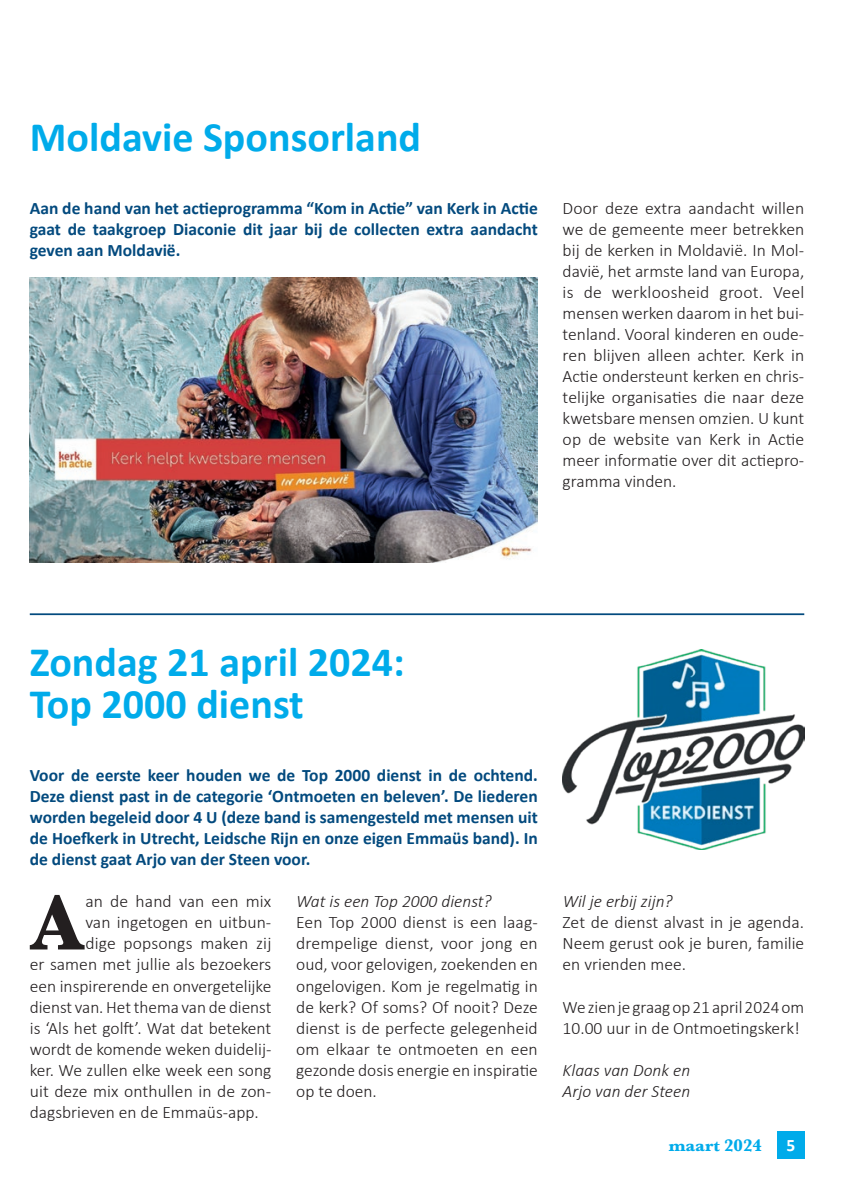
<style>
.page{position:relative;width:844px;height:1191px;background:#fff}
.page>*{position:absolute;margin:0;border:0;box-sizing:border-box;transform-origin:0 0}
.t1{font:700 80.85px "Baskerville";color:#231f20}
.t2{font:700 42px/42px "Calibri";color:#00abea}
.t3{font:300 17.5px/21px "Calibri";color:#231f20;text-align:justify}
.t4{font:700 17.5px/21px "Calibri";color:#034a7e;text-align:justify}
.t5{font:italic 300 17.5px/21px "Calibri";color:#231f20}
.t6{font:700 17.5px "Baskerville";color:#00abea}
.t7{font:700 17.5px "Calibri";color:#fff}
</style>
<div class="page">
<hr style="left:30px;top:613px;width:774px;height:2px;background:#034a7e">
<img style="left:562px;top:650px;width:242px;height:200px">
<img style="left:30px;top:277px;width:507px;height:286px">
<div style="left:776px;top:1131px;width:28px;height:28px;background:#00abea"></div>
<h2 class="t2" style="left:30px;top:115px;width:393px">Moldavie Sponsorland</h2>
<p class="t4" style="left:30px;top:197px;width:509px">Aan de hand van het actieprogramma “Kom in Actie” van Kerk in Actie gaat de taakgroep Diaconie dit jaar bij de collecten extra aandacht geven aan Moldavië.</p>
<p class="t3" style="left:562px;top:198px;width:243px">Door deze extra aandacht willen we de gemeente meer betrekken bij de kerken in Moldavië. In Mol&shy;davië, het armste land van Europa, is de werkloosheid groot. Veel mensen werken daarom in het bui&shy;tenland. Vooral kinderen en oude&shy;ren blijven alleen achter. Kerk in Actie ondersteunt kerken en chris&shy;telijke organisaties die naar deze kwetsbare mensen omzien. U kunt op de website van Kerk in Actie meer informatie over dit actiepro&shy;gramma vinden.</p>
<h2 class="t2" style="left:30px;top:640px;width:376px">Zondag 21 april 2024:<br>Top 2000 dienst</h2>
<p class="t4" style="left:30px;top:764px;width:509px">Voor de eerste keer houden we de Top 2000 dienst in de ochtend.<br>Deze dienst past in de categorie ‘Ontmoeten en beleven’. De liederen worden begeleid door 4 U (deze band is samengesteld met mensen uit de Hoefkerk in Utrecht, Leidsche Rijn en onze eigen Emmaüs band). In de dienst gaat Arjo van der Steen voor.</p>
<h1 class="t1" style="left:31px;top:867px;width:53px">A</h1>
<p class="t3" style="left:85px;top:891px;width:187px">an de hand van een mix</p>
<p class="t5" style="left:296px;top:891px;width:197px">Wat is een Top 2000 dienst?</p>
<p class="t3" style="left:296px;top:912px;width:243px">Een Top 2000 dienst is een laag&shy;drempelige dienst, voor jong en oud, voor gelovigen, zoekenden en ongelovigen. Kom je regelmatig in de kerk? Of soms? Of nooit? Deze dienst is de perfecte gelegenheid om elkaar te ontmoeten en een gezonde dosis energie en inspiratie op te doen.</p>
<p class="t3" style="left:85px;top:912px;width:187px">van ingetogen en uitbun-</p>
<p class="t3" style="left:85px;top:933px;width:187px">dige popsongs maken zij</p>
<p class="t3" style="left:30px;top:954px;width:243px">er samen met jullie als bezoekers</p>
<p class="t3" style="left:30px;top:975px;width:243px">een inspirerende en onvergetelijke</p>
<p class="t3" style="left:30px;top:996px;width:243px">dienst van. Het thema van de dienst</p>
<p class="t3" style="left:30px;top:1017px;width:243px">is ‘Als het golft’. Wat dat betekent</p>
<p class="t3" style="left:30px;top:1038px;width:243px">wordt de komende weken duidelij-</p>
<p class="t3" style="left:30px;top:1059px;width:243px">ker. We zullen elke week een song</p>
<p class="t3" style="left:30px;top:1080px;width:243px">uit deze mix onthullen in de zon-</p>
<p class="t3" style="left:30px;top:1101px;width:230px">dagsbrieven en de Emmaüs-app.</p>
<p class="t5" style="left:562px;top:891px;width:111px">Wil je erbij zijn?</p>
<p class="t3" style="left:562px;top:912px;width:243px">Zet de dienst alvast in je agenda.<br>Neem gerust ook je buren, familie en vrienden mee.</p>
<p class="t3" style="left:562px;top:996px;width:243px">We zien je graag op 21 april 2024 om<br>10.00 uur in de Ontmoetingskerk!</p>
<p class="t5" style="left:562px;top:1059px;width:129px">Klaas van Donk en<br>Arjo van der Steen</p>
<p class="t6" style="left:668px;top:1133px;width:95px">maart 2024</p>
<p class="t7" style="left:786px;top:1133px;width:10px">5</p>
</div>
